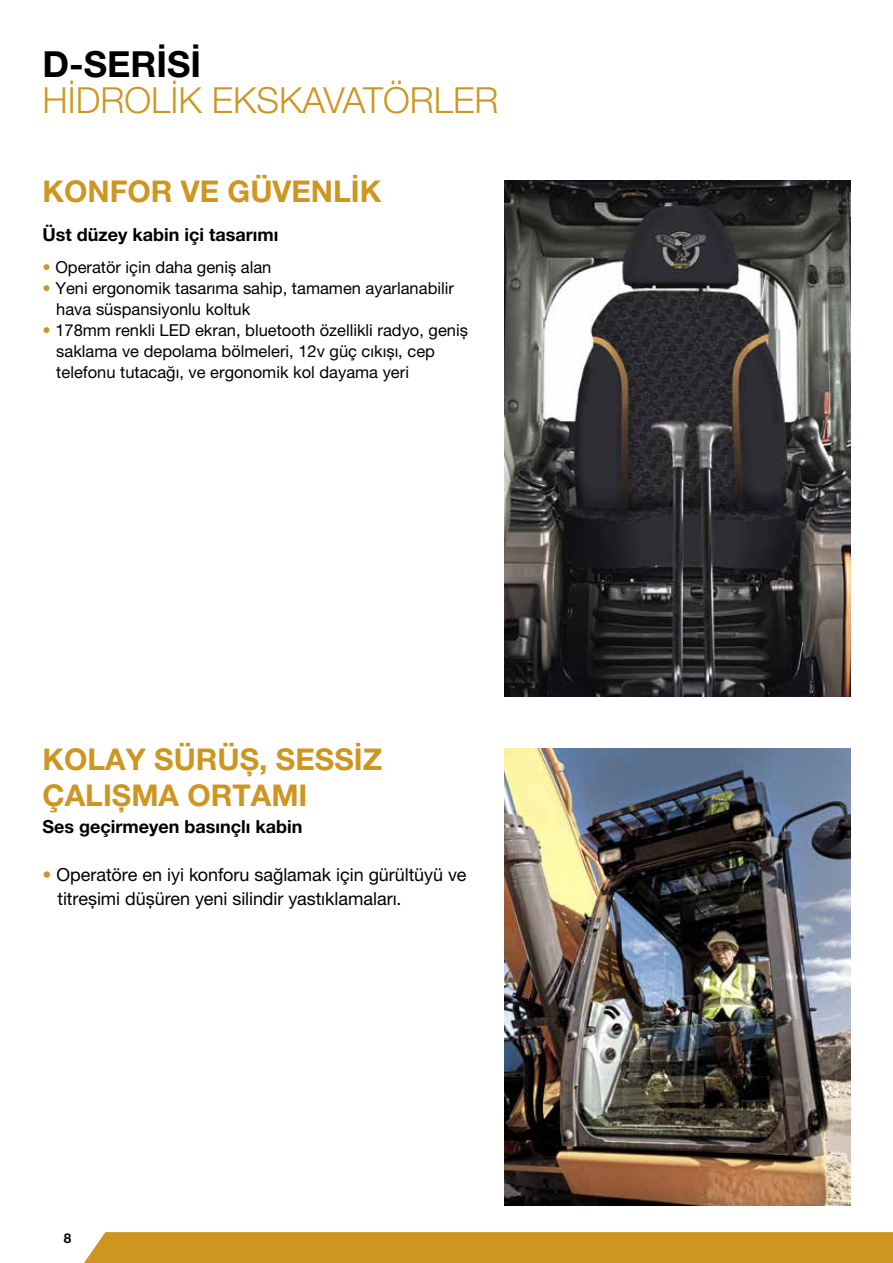
<style>
.page{position:relative;width:893px;height:1263px;background:#fff}
.page>*{position:absolute;margin:0;border:0;box-sizing:border-box;transform-origin:0 0}
.t1{font:300 36px "Helvetica Neue LT Pro";color:#ce9620}
.t2{font:700 36px "Helvetica Neue LT Pro";color:#000}
.t3{font:700 30px/36px "Helvetica Neue LT Pro";color:#ce9620}
.t4{font:18px/24px "Helvetica Neue LT Pro";letter-spacing:-.005em;color:#000}
.t5{font:700 18px "Helvetica Neue LT Pro";color:#000}
.t6{font:16.5px/21px "Helvetica Neue LT Pro";color:#000}
.t7{font:700 13.5px "Helvetica Neue LT Std";color:#000}
.s1{color:#ce9620}
</style>
<div class="page">
<div style="left:84px;top:1232px;width:809px;height:31px;background:#ce9620"></div>
<img style="left:505px;top:180px;width:345px;height:516px">
<img style="left:505px;top:748px;width:345px;height:457px">
<h1 class="t2" style="left:43px;top:42px;width:160px">D-SERİSİ</h1>
<h1 class="t1" style="left:43px;top:78px;width:457px">HİDROLİK EKSKAVATÖRLER</h1>
<h2 class="t3" style="left:43px;top:172px;width:340px">KONFOR VE GÜVENLİK</h2>
<p class="t5" style="left:43px;top:224px;width:237px">Üst düzey kabin içi tasarımı</p>
<p class="t6" style="left:43px;top:256px;width:230px"><span class="s1">•</span> Operatör için daha geniş alan</p>
<p class="t6" style="left:56px;top:277px;width:399px;text-indent:-14px"><span class="s1">•</span> Yeni ergonomik tasarıma sahip, tamamen ayarlanabilir hava süspansiyonlu koltuk</p>
<p class="t6" style="left:56px;top:319px;width:413px;text-indent:-14px"><span class="s1">•</span> 178mm renkli LED ekran, bluetooth özellikli radyo, geniş saklama ve depolama bölmeleri, 12v güç cıkışı, cep telefonu tutacağı, ve ergonomik kol dayama yeri</p>
<h2 class="t3" style="left:43px;top:740px;width:341px">KOLAY SÜRÜŞ, SESSİZ<br>ÇALIŞMA ORTAMI</h2>
<p class="t5" style="left:43px;top:815px;width:261px">Ses geçirmeyen basınçlı kabin</p>
<p class="t4" style="left:58px;top:862px;width:411px;text-indent:-15px"><span class="s1">•</span> Operatöre en iyi konforu sağlamak için gürültüyü ve titreşimi düşüren yeni silindir yastıklamaları.</p>
<p class="t7" style="left:64px;top:1229px;width:9px">8</p>
</div>
